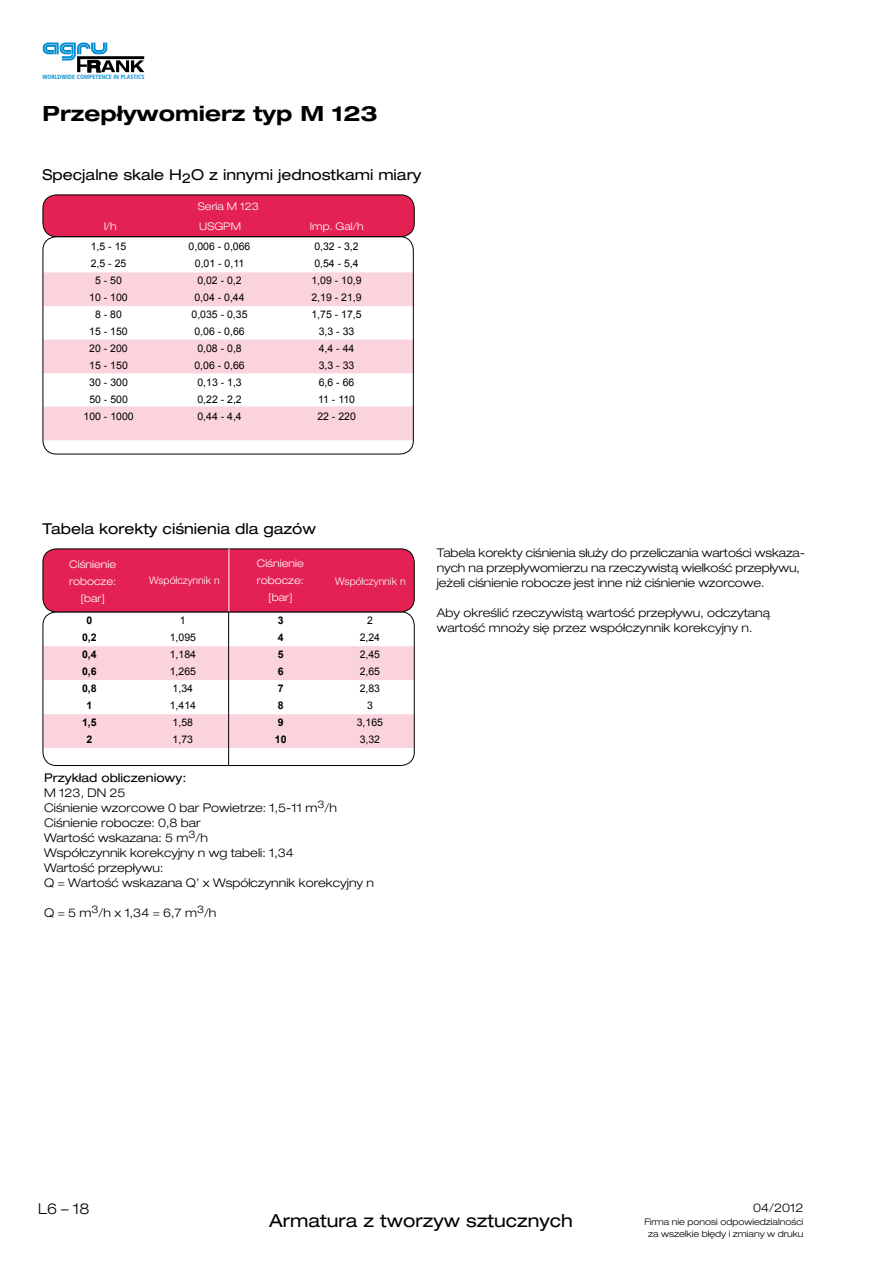
<style>
.page{position:relative;width:893px;height:1263px;background:#fff}
.page>*{position:absolute;margin:0;border:0;box-sizing:border-box;transform-origin:0 0}
.t1{font:700 expanded 21px "Helvetica Neue LT Pro";color:#000}
.t2{font:expanded 18px "Helvetica Neue LT Pro";color:#000}
.t3{font:expanded 15px "Helvetica Neue LT Pro";color:#000}
.t4{font:300 expanded 15px "Helvetica Neue LT Pro";color:#000}
.t5{font:300 expanded 12px/15px "Helvetica Neue LT Pro";color:#000}
.t6{font:expanded 12px "Helvetica Neue LT Pro";color:#000}
.t7{font:10.5px "Arial";color:#000}
.t8{font:300 expanded 10.5px/17px "Helvetica Neue LT Pro";color:#fff;text-align:center}
.t9{font:700 10.5px "Arial";color:#000}
.t10{font:300 10.5px "Helvetica Neue LT Pro";color:#fff}
.t11{font:300 expanded 9px/12px "Helvetica Neue LT Pro";color:#000;text-align:center}
.t12{font:700 condensed 6.15px "Frutiger LT Std";color:#008bd0}
</style>
<div class="page">
<svg style="left:43px;top:43px;width:101px;height:29px"></svg>
<div style="left:43px;top:646px;width:372px;height:34px;background:#fad3dd;border:2px solid #fad3dd"></div>
<div style="left:43px;top:714px;width:372px;height:34px;background:#fad3dd;border:2px solid #fad3dd"></div>
<div style="left:43px;top:611px;width:372px;height:155px;border:1px solid #000;border-radius:14px"></div>
<div style="left:43px;top:549px;width:371px;height:63px;background:#e42153;border-radius:14px"></div>
<div style="left:43px;top:548px;width:372px;height:64px;border:1px solid #000;border-radius:14px"></div>
<hr style="left:229px;top:549px;width:1px;height:62px;background:#fff">
<hr style="left:228px;top:612px;width:1px;height:153px;background:#000">
<div style="left:43px;top:195px;width:371px;height:42px;background:#e42153;border-radius:14px"></div>
<div style="left:43px;top:195px;width:372px;height:42px;border:1px solid #000;border-radius:14px"></div>
<div style="left:43px;top:272px;width:371px;height:34px;background:#fad3dd;border:2px solid #fad3dd"></div>
<div style="left:43px;top:340px;width:371px;height:33px;background:#fad3dd"></div>
<div style="left:43px;top:406px;width:371px;height:34px;background:#fad3dd;border:2px solid #fad3dd"></div>
<div style="left:43px;top:236px;width:371px;height:218px;border:1px solid #000;border-radius:14px"></div>
<p class="t12" style="left:43px;top:73px;width:104px">WORLDWIDE COMPETENCE IN PLASTICS</p>
<h1 class="t1" style="left:43px;top:99px;width:337px">Przepływomierz typ M 123</h1>
<p class="t3" style="left:43px;top:166px;width:380px">Specjalne skale H<sub>2</sub>O z innymi jednostkami miary</p>
<p class="t8" style="left:104px;top:217px;width:14px">l/h</p>
<p class="t8" style="left:199px;top:217px;width:43px">USGPM</p>
<p class="t8" style="left:310px;top:217px;width:55px">Imp. Gal/h</p>
<p class="t8" style="left:198px;top:198px;width:62px">Seria M 123</p>
<p class="t7" style="left:91px;top:240px;width:37px">1,5 - 15</p>
<p class="t7" style="left:189px;top:240px;width:63px">0,006 - 0,066</p>
<p class="t7" style="left:314px;top:240px;width:46px">0,32 - 3,2</p>
<p class="t7" style="left:91px;top:257px;width:37px">2,5 - 25</p>
<p class="t7" style="left:195px;top:257px;width:51px">0,01 - 0,11</p>
<p class="t7" style="left:314px;top:257px;width:46px">0,54 - 5,4</p>
<p class="t7" style="left:95px;top:274px;width:28px">5 - 50</p>
<p class="t7" style="left:197px;top:274px;width:46px">0,02 - 0,2</p>
<p class="t7" style="left:311px;top:274px;width:52px">1,09 - 10,9</p>
<p class="t7" style="left:89px;top:291px;width:40px">10 - 100</p>
<p class="t7" style="left:194px;top:291px;width:52px">0,04 - 0,44</p>
<p class="t7" style="left:311px;top:291px;width:52px">2,19 - 21,9</p>
<p class="t7" style="left:95px;top:308px;width:28px">8 - 80</p>
<p class="t7" style="left:192px;top:308px;width:58px">0,035 - 0,35</p>
<p class="t7" style="left:311px;top:308px;width:52px">1,75 - 17,5</p>
<p class="t7" style="left:89px;top:325px;width:40px">15 - 150</p>
<p class="t7" style="left:194px;top:325px;width:52px">0,06 - 0,66</p>
<p class="t7" style="left:319px;top:325px;width:37px">3,3 - 33</p>
<p class="t7" style="left:89px;top:342px;width:40px">20 - 200</p>
<p class="t7" style="left:197px;top:342px;width:46px">0,08 - 0,8</p>
<p class="t7" style="left:319px;top:342px;width:37px">4,4 - 44</p>
<p class="t7" style="left:89px;top:358px;width:40px">15 - 150</p>
<p class="t7" style="left:194px;top:358px;width:52px">0,06 - 0,66</p>
<p class="t7" style="left:319px;top:358px;width:37px">3,3 - 33</p>
<p class="t7" style="left:89px;top:375px;width:40px">30 - 300</p>
<p class="t7" style="left:197px;top:375px;width:46px">0,13 - 1,3</p>
<p class="t7" style="left:319px;top:375px;width:37px">6,6 - 66</p>
<p class="t7" style="left:89px;top:392px;width:40px">50 - 500</p>
<p class="t7" style="left:197px;top:392px;width:46px">0,22 - 2,2</p>
<p class="t7" style="left:318px;top:392px;width:38px">11 - 110</p>
<p class="t7" style="left:84px;top:409px;width:52px">100 - 1000</p>
<p class="t7" style="left:197px;top:409px;width:46px">0,44 - 4,4</p>
<p class="t7" style="left:317px;top:409px;width:40px">22 - 220</p>
<p class="t3" style="left:43px;top:520px;width:275px">Tabela korekty ciśnienia dla gazów</p>
<p class="t8" style="left:69px;top:555px;width:49px">Ciśnienie robocze: [bar]</p>
<p class="t8" style="left:257px;top:555px;width:49px">Ciśnienie robocze: [bar]</p>
<p class="t5" style="left:437px;top:545px;width:370px">Tabela korekty ciśnienia służy do przeliczania wartości wskaza&shy;nych na przepływomierzu na rzeczywistą wielkość przepływu, jeżeli ciśnienie robocze jest inne niż ciśnienie wzorcowe.</p>
<p class="t5" style="left:437px;top:605px;width:335px">Aby określić rzeczywistą wartość przepływu, odczytaną wartość mnoży się przez współczynnik korekcyjny n.</p>
<p class="t10" style="left:149px;top:574px;width:72px">Współczynnik n</p>
<p class="t10" style="left:335px;top:575px;width:72px">Współczynnik n</p>
<p class="t9" style="left:86px;top:614px;width:7px">0</p>
<p class="t7" style="left:180px;top:614px;width:7px">1</p>
<p class="t9" style="left:278px;top:614px;width:7px">3</p>
<p class="t7" style="left:367px;top:614px;width:7px">2</p>
<p class="t9" style="left:82px;top:631px;width:16px">0,2</p>
<p class="t7" style="left:170px;top:631px;width:28px">1,095</p>
<p class="t9" style="left:278px;top:631px;width:7px">4</p>
<p class="t7" style="left:360px;top:631px;width:22px">2,24</p>
<p class="t9" style="left:82px;top:648px;width:16px">0,4</p>
<p class="t7" style="left:170px;top:648px;width:28px">1,184</p>
<p class="t9" style="left:278px;top:648px;width:7px">5</p>
<p class="t7" style="left:360px;top:648px;width:22px">2,45</p>
<p class="t9" style="left:82px;top:665px;width:16px">0,6</p>
<p class="t7" style="left:170px;top:665px;width:28px">1,265</p>
<p class="t9" style="left:278px;top:665px;width:7px">6</p>
<p class="t7" style="left:360px;top:665px;width:22px">2,65</p>
<p class="t9" style="left:82px;top:682px;width:16px">0,8</p>
<p class="t7" style="left:173px;top:682px;width:22px">1,34</p>
<p class="t9" style="left:278px;top:682px;width:7px">7</p>
<p class="t7" style="left:360px;top:682px;width:22px">2,83</p>
<p class="t9" style="left:86px;top:699px;width:7px">1</p>
<p class="t7" style="left:170px;top:699px;width:28px">1,414</p>
<p class="t9" style="left:278px;top:699px;width:7px">8</p>
<p class="t7" style="left:367px;top:699px;width:7px">3</p>
<p class="t9" style="left:82px;top:715px;width:16px">1,5</p>
<p class="t7" style="left:173px;top:716px;width:22px">1,58</p>
<p class="t9" style="left:278px;top:715px;width:7px">9</p>
<p class="t7" style="left:357px;top:716px;width:28px">3,165</p>
<p class="t9" style="left:86px;top:732px;width:7px">2</p>
<p class="t7" style="left:173px;top:732px;width:22px">1,73</p>
<p class="t9" style="left:275px;top:732px;width:13px">10</p>
<p class="t7" style="left:360px;top:732px;width:22px">3,32</p>
<p class="t6" style="left:44px;top:770px;width:144px">Przykład obliczeniowy:</p>
<p class="t5" style="left:44px;top:785px;width:331px">M 123, DN 25<br>Ciśnienie wzorcowe 0 bar Powietrze: 1,5-11 m<sup>3</sup>/h<br>Ciśnienie robocze: 0,8 bar<br>Wartość wskazana: 5 m<sup>3</sup>/h<br>Współczynnik korekcyjny n wg tabeli: 1,34<br>Wartość przepływu:<br>Q = Wartość wskazana Q’ x Współczynnik korekcyjny n</p>
<p class="t5" style="left:44px;top:905px;width:174px">Q = 5 m<sup>3</sup>/h x 1,34 = 6,7 m<sup>3</sup>/h</p>
<p class="t4" style="left:38px;top:1199px;width:53px">L6 – 18</p>
<h2 class="t2" style="left:269px;top:1209px;width:305px">Armatura z tworzyw sztucznych</h2>
<p class="t5" style="left:753px;top:1200px;width:52px">04/2012</p>
<p class="t11" style="left:644px;top:1215px;width:161px">Firma nie ponosi odpowiedzialności za wszelkie błędy i zmiany w druku</p>
</div>
